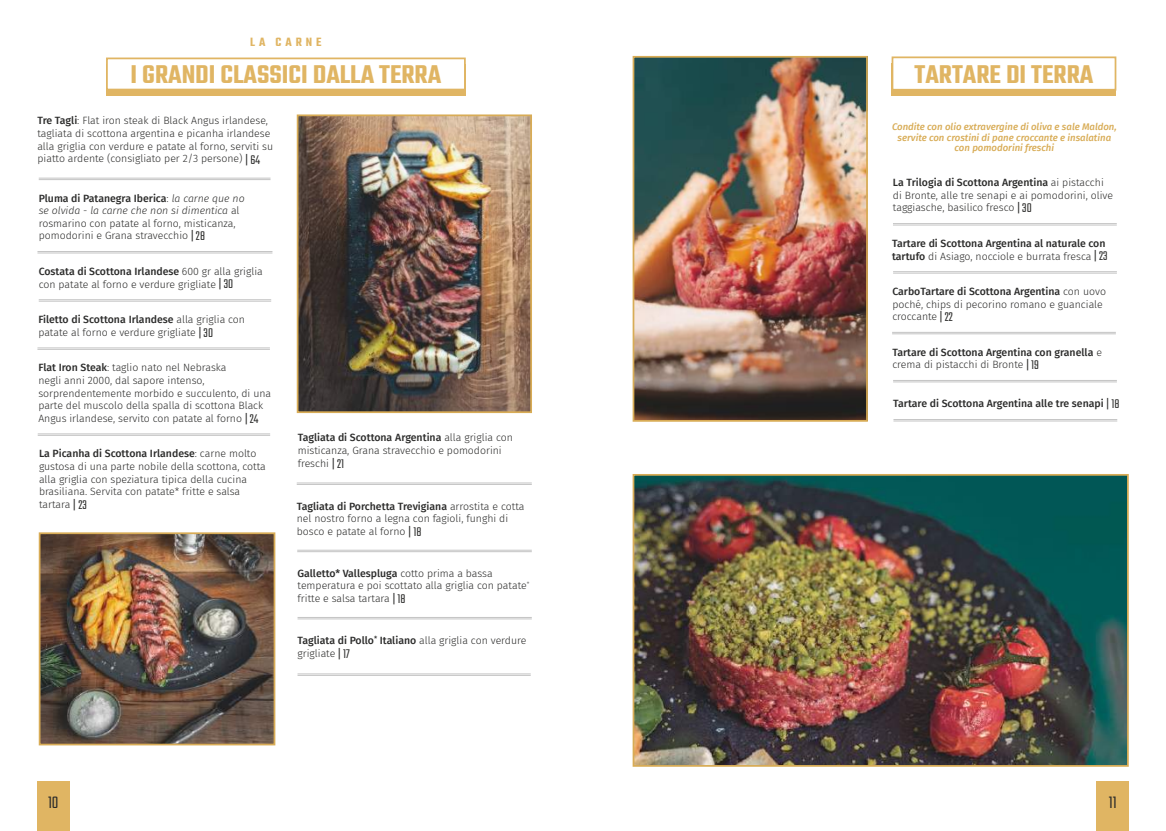
<style>
.page{position:relative;width:1166px;height:831px;background:#fff}
.page>*{position:absolute;margin:0;border:0;box-sizing:border-box;transform-origin:0 0}
.t1{font:600 28px "Teko";color:#e0b563}
.t2{font:300 18.38px "Teko";color:#2b2b2a}
.t3{font:600 13.12px "Teko";letter-spacing:.3em;color:#e0b563}
.t4{font:300 10.5px/12.6px "Fira Sans";color:#2b2b2a}
.t5{font:500 10.5px/12.6px "Fira Sans";color:#2b2b2a}
.t6{font:italic 500 9.62px/10.5px "Fira Sans";color:#d8ac56;text-align:center}
.s1{font-weight:500}
.s2{font-family:"Teko";font-size:14px}
.s3{font-style:italic}
.s4{font-weight:300}
.s5{font-family:"Teko";font-weight:300;font-size:14px}
</style>
<div class="page">
<div style="left:37px;top:781px;width:32px;height:50px;background:#e0b563"></div>
<div style="left:1096px;top:781px;width:33px;height:50px;background:#e0b563"></div>
<div style="left:106px;top:64px;width:360px;height:32px;background:#e0b563"></div>
<div style="left:106px;top:58px;width:360px;height:32px;background:#fff;border:2px solid #e0b563"></div>
<img style="left:300px;top:117px;width:229px;height:293px">
<div style="left:297px;top:114px;width:235px;height:299px;border:2px solid #d8ac56"></div>
<img style="left:635px;top:59px;width:230px;height:360px">
<div style="left:632px;top:56px;width:236px;height:366px;border:2px solid #d8ac56"></div>
<hr style="left:297px;top:483px;width:235px;height:1px;background:#c4c4c4">
<hr style="left:297px;top:484px;width:235px;height:1px;background:#c4c4c4">
<hr style="left:297px;top:550px;width:235px;height:1px;background:#c4c4c4">
<hr style="left:297px;top:551px;width:235px;height:1px;background:#c4c4c4">
<hr style="left:39px;top:178px;width:231px;height:1px;background:#c4c4c4">
<hr style="left:39px;top:179px;width:231px;height:1px;background:#c4c4c4">
<hr style="left:39px;top:300px;width:232px;height:1px;background:#c4c4c4">
<hr style="left:39px;top:301px;width:232px;height:1px;background:#c4c4c4">
<hr style="left:37px;top:348px;width:233px;height:1px;background:#c4c4c4">
<hr style="left:37px;top:349px;width:233px;height:1px;background:#c4c4c4">
<hr style="left:38px;top:434px;width:232px;height:1px;background:#c4c4c4">
<hr style="left:38px;top:435px;width:232px;height:1px;background:#c4c4c4">
<hr style="left:37px;top:251px;width:235px;height:1px;background:#c4c4c4">
<hr style="left:37px;top:253px;width:235px;height:1px;background:#c4c4c4">
<hr style="left:297px;top:617px;width:235px;height:1px;background:#c4c4c4">
<hr style="left:297px;top:619px;width:235px;height:1px;background:#c4c4c4">
<hr style="left:297px;top:674px;width:234px;height:1px;background:#c4c4c4">
<hr style="left:297px;top:675px;width:234px;height:1px;background:#c4c4c4">
<img style="left:635px;top:477px;width:491px;height:287px">
<div style="left:632px;top:474px;width:497px;height:293px;border:2px solid #d8ac56"></div>
<img style="left:42px;top:535px;width:230px;height:207px">
<div style="left:39px;top:532px;width:236px;height:213px;border:2px solid #d8ac56"></div>
<div style="left:891px;top:64px;width:225px;height:32px;background:#e0b563"></div>
<div style="left:891px;top:56px;width:225px;height:35px;background:#fff;border:2px solid #e0b563"></div>
<hr style="left:893px;top:419px;width:224px;height:1px;background:#c4c4c4">
<hr style="left:893px;top:421px;width:224px;height:1px;background:#c4c4c4">
<hr style="left:893px;top:223px;width:224px;height:1px;background:#c4c4c4">
<hr style="left:893px;top:225px;width:224px;height:1px;background:#c4c4c4">
<hr style="left:892px;top:332px;width:224px;height:1px;background:#c4c4c4">
<hr style="left:892px;top:334px;width:224px;height:1px;background:#c4c4c4">
<hr style="left:893px;top:380px;width:224px;height:1px;background:#c4c4c4">
<hr style="left:893px;top:382px;width:224px;height:1px;background:#c4c4c4">
<hr style="left:893px;top:272px;width:224px;height:1px;background:#c4c4c4">
<hr style="left:893px;top:273px;width:224px;height:1px;background:#c4c4c4">
<p class="t3" style="left:250px;top:34px;width:73px">LA CARNE</p>
<h1 class="t1" style="left:131px;top:58px;width:312px">I GRANDI CLASSICI DALLA TERRA</h1>
<p class="t4" style="left:37px;top:114px;width:237px"><span class="s1">Tre Tagli</span>: Flat iron steak di Black Angus irlandese, tagliata di scottona argentina e picanha irlandese alla griglia con verdure e patate al forno, serviti su piatto ardente (consigliato per 2/3 persone) <span class="s2">| 64</span></p>
<p class="t4" style="left:39px;top:192px;width:207px"><span class="s1">Pluma di Patanegra Iberica</span>: <span class="s3">la carne que no se olvida - la carne che non si dimentica</span> al rosmarino con patate al forno, misticanza, pomodorini e Grana stravecchio <span class="s2">| 28</span></p>
<p class="t4" style="left:39px;top:265px;width:226px"><span class="s1">Costata di Scottona Irlandese</span> 600 gr alla griglia con patate al forno e verdure grigliate <span class="s2">| 30</span></p>
<p class="t4" style="left:38px;top:313px;width:208px"><span class="s1">Filetto di Scottona Irlandese</span> alla griglia con patate al forno e verdure grigliate <span class="s2">| 30</span></p>
<p class="t4" style="left:38px;top:361px;width:234px"><span class="s1">Flat Iron Steak</span>: taglio nato nel Nebraska<br>negli anni 2000, dal sapore intenso, sorprendentemente morbido e succulento, di una parte del muscolo della spalla di scottona Black Angus irlandese, servito con patate al forno <span class="s2">| 24</span></p>
<p class="t4" style="left:39px;top:447px;width:228px"><span class="s1">La Picanha di Scottona Irlandese</span>: carne molto gustosa di una parte nobile della scottona, cotta alla griglia con speziatura tipica della cucina brasiliana. Servita con patate* fritte e salsa tartara <span class="s2">| 23</span></p>
<p class="t4" style="left:298px;top:431px;width:217px"><span class="s1">Tagliata di Scottona Argentina</span> alla griglia con misticanza, Grana stravecchio e pomodorini freschi <span class="s2">| 21</span></p>
<p class="t4" style="left:297px;top:500px;width:229px"><span class="s1">Tagliata di Porchetta Trevigiana</span> arrostita e cotta nel nostro forno a legna con fagioli, funghi di bosco e patate al forno <span class="s2">| 18</span></p>
<p class="t4" style="left:297px;top:567px;width:233px"><span class="s1">Galletto* Vallespluga</span> cotto prima a bassa temperatura e poi scottato alla griglia con patate<sup>* </sup>fritte e salsa tartara <span class="s2">| 18</span></p>
<p class="t4" style="left:297px;top:634px;width:230px"><span class="s1">Tagliata di Pollo</span><sup>*</sup> <span class="s1">Italiano</span> alla griglia con verdure grigliate <span class="s2">| 17</span></p>
<h1 class="t1" style="left:914px;top:57px;width:180px">TARTARE DI TERRA</h1>
<p class="t6" style="left:892px;top:121px;width:226px">Condite con olio extravergine di oliva e sale Maldon, servite con crostini di pane croccante e insalatina con pomodorini freschi</p>
<p class="t4" style="left:893px;top:176px;width:222px"><span class="s1">La Trilogia di Scottona Argentina</span> ai pistacchi di Bronte, alle tre senapi e ai pomodorini, olive taggiasche, basilico fresco <span class="s2">| 30</span></p>
<p class="t5" style="left:892px;top:236px;width:217px">Tartare di Scottona Argentina al naturale con tartufo <span class="s4">di Asiago, nocciole e burrata fresca</span> <span class="s5">| 23</span></p>
<p class="t4" style="left:892px;top:285px;width:215px"><span class="s1">CarboTartare di Scottona Argentina</span> con uovo poché, chips di pecorino romano e guanciale croccante <span class="s2">| 22</span></p>
<p class="t5" style="left:892px;top:345px;width:211px">Tartare di Scottona Argentina con granella <span class="s4">e crema di pistacchi di Bronte</span> <span class="s5">| 19</span></p>
<p class="t5" style="left:893px;top:397px;width:228px">Tartare di Scottona Argentina alle tre senapi <span class="s5">| 18</span></p>
<h2 class="t2" style="left:48px;top:793px;width:12px">10</h2>
<h2 class="t2" style="left:1109px;top:793px;width:9px">11</h2>
</div>
